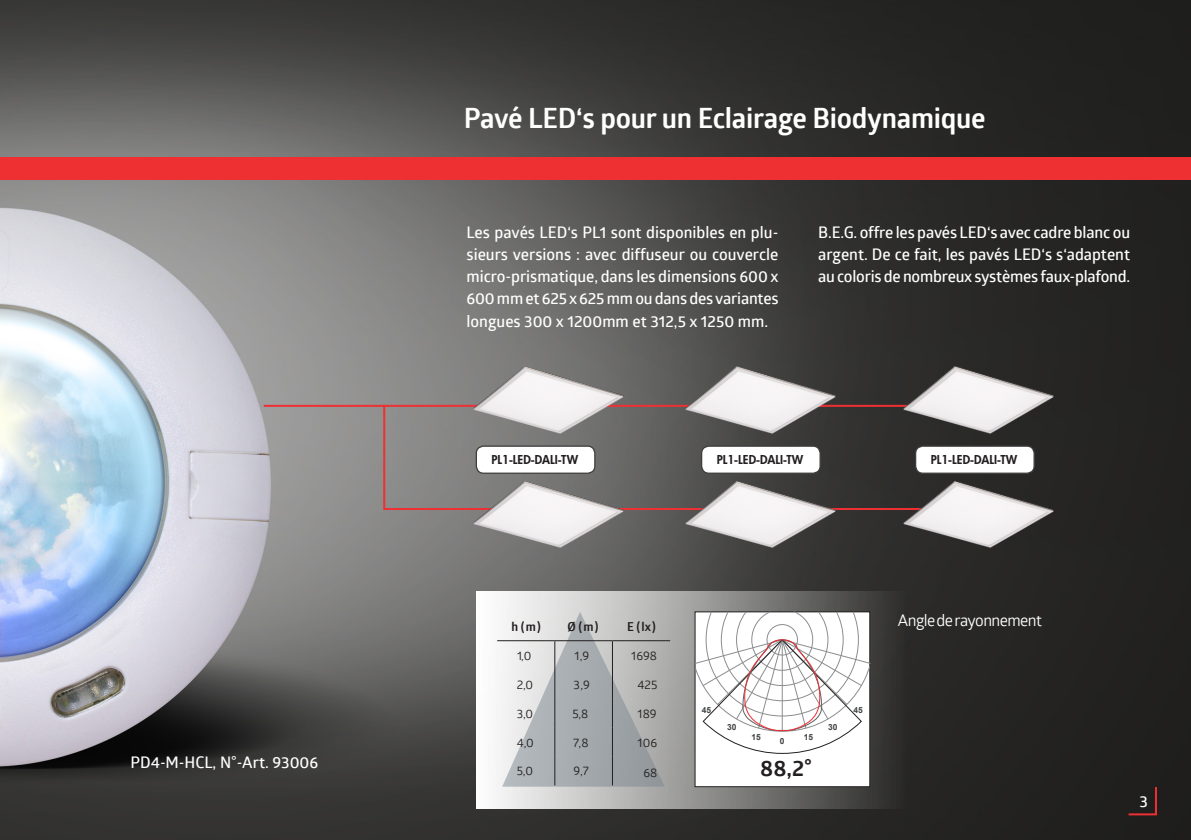
<style>
.page{position:relative;width:1191px;height:840px;background:#fff}
.page>*{position:absolute;margin:0;border:0;box-sizing:border-box;transform-origin:0 0}
.t1{font:700 28px "Glober";letter-spacing:-.01em;color:#fff}
.t2{font:700 22.6px "Glober";color:#231f20}
.t3{font:600 16px/22px "Glober";letter-spacing:-.015em;color:#fff;text-align:justify}
.t4{font:16px "Glober";letter-spacing:-.035em;color:#fff}
.t5{font:12.4px "Glober";color:#231f20}
.t6{font:700 12.4px "Glober";color:#231f20}
.t7{font:800 12px "Futura";color:#231f20}
.t8{font:700 8.4px "Arial";color:#3e4243}
</style>
<div class="page">
<img style="left:0;top:0;width:1191px;height:839px">
<div style="left:0;top:157px;width:1191px;height:23px;background:#ee3033"></div>
<hr style="left:264px;top:404px;width:767px;height:2px;background:#ee3033">
<img style="left:466px;top:354px;width:159px;height:48px">
<img style="left:679px;top:354px;width:158px;height:48px">
<img style="left:896px;top:354px;width:159px;height:82px">
<svg style="left:382px;top:402px;width:643px;height:108px;background:#797372"></svg>
<div style="left:476px;top:446px;width:119px;height:27px;background:#fff;border-radius:7px"></div>
<div style="left:476px;top:445px;width:119px;height:28px;border:1px solid #3e3e3f;border-radius:7px"></div>
<div style="left:701px;top:446px;width:119px;height:27px;background:#fff;border-radius:7px"></div>
<div style="left:701px;top:445px;width:119px;height:28px;border:1px solid #3e3e3f;border-radius:7px"></div>
<div style="left:915px;top:446px;width:119px;height:27px;background:#fff;border-radius:7px"></div>
<div style="left:915px;top:445px;width:119px;height:28px;border:1px solid #3e3e3f;border-radius:7px"></div>
<svg style="left:476px;top:591px;width:675px;height:217px;background:#504f4e"></svg>
<div style="left:695px;top:611px;width:174px;height:175px;background:#fff"></div>
<hr style="left:497px;top:640px;width:58px;height:1px;background:#231f20">
<hr style="left:612px;top:640px;width:58px;height:1px;background:#231f20">
<svg style="left:502px;top:611px;width:163px;height:175px;background:#b8bbbd"></svg>
<svg style="left:694px;top:610px;width:177px;height:143px"></svg>
<img style="left:466px;top:469px;width:159px;height:81px">
<img style="left:679px;top:469px;width:158px;height:81px">
<img style="left:896px;top:469px;width:159px;height:81px">
<svg style="left:1126px;top:784px;width:32px;height:31px"></svg>
<p class="t3" style="left:130px;top:750px;width:189px">PD4-M-HCL, N°-Art. 93006</p>
<p class="t1" style="left:464px;top:98px;width:523px">Pavé LED‘s pour un Eclairage Biodynamique</p>
<p class="t3" style="left:466px;top:221px;width:313px">Les pavés LED‘s PL1 sont disponibles en plu&shy;sieurs versions : avec diffuseur ou couvercle micro-prismatique, dans les dimensions 600 x 600 mm et 625 x 625 mm ou dans des variantes longues 300 x 1200mm et 312,5 x 1250 mm.</p>
<p class="t3" style="left:818px;top:221px;width:313px">B.E.G. offre les pavés LED‘s avec cadre blanc ou argent. De ce fait, les pavés LED‘s s‘adaptent au coloris de nombreux systèmes faux-plafond.</p>
<p class="t7" style="left:491px;top:451px;width:88px">PL1-LED-DALI-TW</p>
<p class="t7" style="left:717px;top:451px;width:88px">PL1-LED-DALI-TW</p>
<p class="t7" style="left:930px;top:451px;width:88px">PL1-LED-DALI-TW</p>
<p class="t6" style="left:511px;top:617px;width:31px">h (m)</p>
<p class="t6" style="left:567px;top:617px;width:33px">Ø (m)</p>
<p class="t6" style="left:627px;top:617px;width:30px">E (lx)</p>
<p class="t5" style="left:517px;top:646px;width:16px">1,0</p>
<p class="t5" style="left:574px;top:646px;width:16px">1,9</p>
<p class="t5" style="left:631px;top:646px;width:27px">1698</p>
<p class="t5" style="left:517px;top:675px;width:18px">2,0</p>
<p class="t5" style="left:573px;top:675px;width:18px">3,9</p>
<p class="t5" style="left:637px;top:675px;width:22px">425</p>
<p class="t5" style="left:517px;top:704px;width:18px">3,0</p>
<p class="t5" style="left:572px;top:704px;width:17px">5,8</p>
<p class="t5" style="left:637px;top:704px;width:21px">189</p>
<p class="t5" style="left:517px;top:733px;width:19px">4,0</p>
<p class="t5" style="left:573px;top:733px;width:17px">7,8</p>
<p class="t5" style="left:637px;top:733px;width:21px">106</p>
<p class="t5" style="left:517px;top:761px;width:18px">5,0</p>
<p class="t5" style="left:573px;top:761px;width:17px">9,7</p>
<p class="t5" style="left:643px;top:763px;width:15px">68</p>
<p class="t8" style="left:702px;top:703px;width:11px">45</p>
<p class="t8" style="left:727px;top:720px;width:11px">30</p>
<p class="t8" style="left:751px;top:731px;width:11px">15</p>
<p class="t8" style="left:780px;top:734px;width:6px">0</p>
<p class="t8" style="left:803px;top:731px;width:11px">15</p>
<p class="t2" style="left:760px;top:751px;width:53px">88,2°</p>
<p class="t8" style="left:828px;top:720px;width:11px">30</p>
<p class="t8" style="left:853px;top:704px;width:11px">45</p>
<p class="t4" style="left:898px;top:608px;width:145px">Angle de rayonnement</p>
<p class="t3" style="left:1139px;top:788px;width:10px">3</p>
</div>
